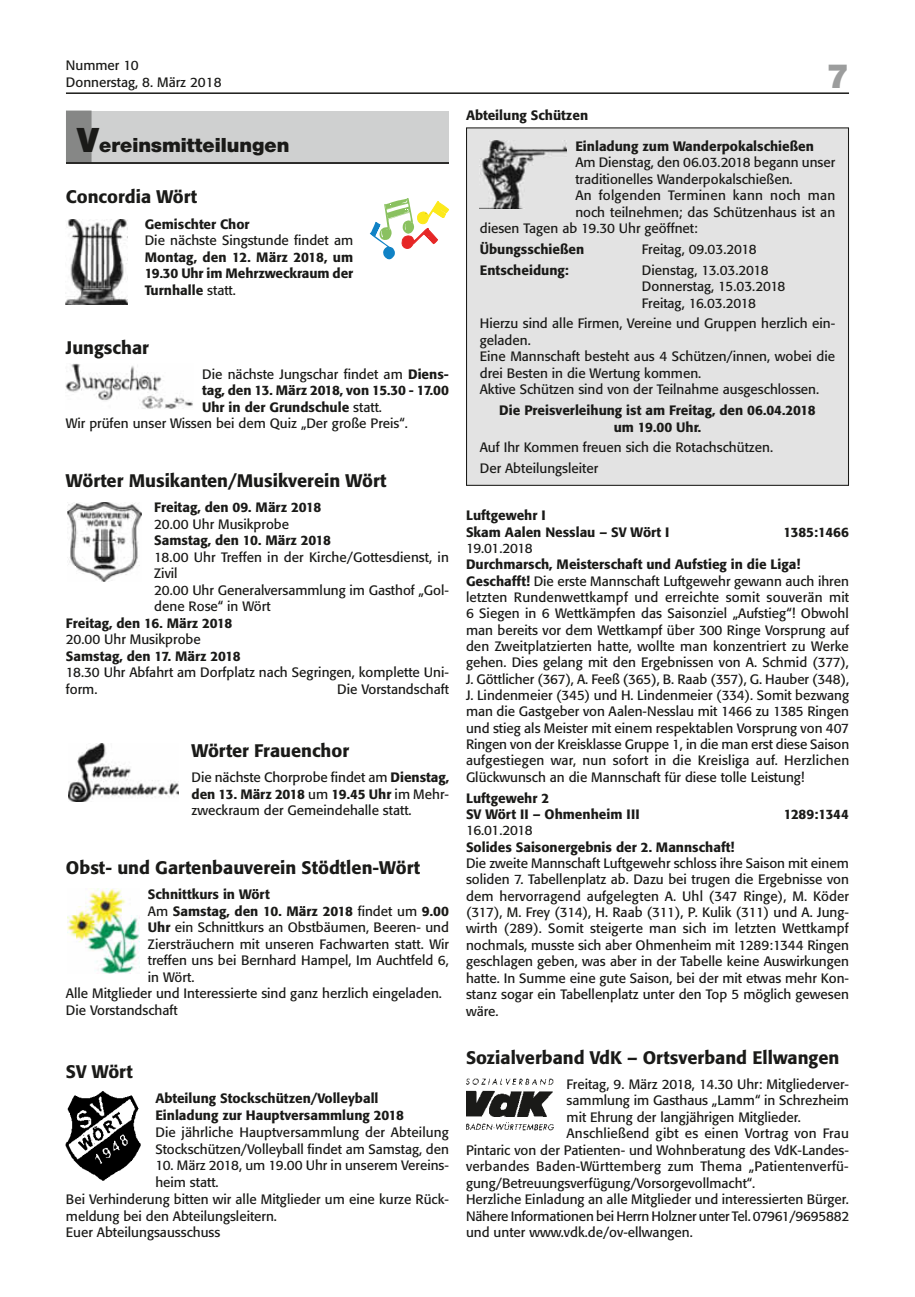
<style>
.page{position:relative;width:915px;height:1297px;background:#fff}
.page>*{position:absolute;margin:0;border:0;box-sizing:border-box;transform-origin:0 0}
.t1{font:900 36px "Nimbus Sans Novus T";color:#9c9d9d}
.t2{font:900 21px "Nimbus Sans Novus T";color:#1a1a18}
.t3{font:500 18px "Formata";color:#1a1a18}
.t4{font:13.5px/16.4px "Formata";color:#1a1a18}
.t5{font:500 13.5px/16.5px "Formata";color:#1a1a18}
.t6{font:13.5px "Formata";letter-spacing:.02em;color:#1a1a18}
.t7{font:500 13.5px "Formata";letter-spacing:-.02em;color:#1a1a18}
.s1{font-size:36.15px}
.s2{font-weight:400}
.s3{font-weight:500}
</style>
<div class="page">
<hr style="left:66px;top:92px;width:782px;height:2px;background:#1a1a18">
<div style="left:66px;top:111px;width:383px;height:51px;background:#cfd0d0"></div>
<div style="left:66px;top:111px;width:25px;height:52px;background:#868786"></div>
<hr style="left:66px;top:162px;width:383px;height:2px;background:#1a1a18">
<img style="left:66px;top:219px;width:62px;height:86px">
<svg style="left:369px;top:198px;width:79px;height:62px"></svg>
<img style="left:66px;top:364px;width:127px;height:45px">
<img style="left:67px;top:503px;width:74px;height:78px">
<img style="left:68px;top:744px;width:110px;height:57px">
<img style="left:67px;top:888px;width:72px;height:85px">
<img style="left:66px;top:1091px;width:75px;height:90px">
<div style="left:466px;top:128px;width:382px;height:357px;background:#e3e3e3"></div>
<img style="left:479px;top:140px;width:87px;height:68px">
<div style="left:466px;top:127px;width:382px;height:359px;border:1px solid #1a1a18"></div>
<img style="left:466px;top:1079px;width:88px;height:52px">
<p class="t4" style="left:66px;top:57px;width:157px">Nummer 10<br>Donnerstag, 8. März 2018</p>
<h2 class="t2" style="left:77px;top:133px;width:214px"><span class="s1">V</span>ereinsmitteilungen</h2>
<h3 class="t3" style="left:66px;top:185px;width:133px">Concordia Wört</h3>
<p class="t5" style="left:145px;top:216px;width:106px">Gemischter Chor</p>
<p class="t4" style="left:145px;top:232px;width:210px">Die nächste Singstunde findet am</p>
<p class="t5" style="left:145px;top:249px;width:210px;text-align:justify">Montag, den 12. März 2018, um 19.30 Uhr im Mehrzweckraum der Turnhalle <span class="s2">statt.</span></p>
<h3 class="t3" style="left:66px;top:336px;width:84px">Jungschar</h3>
<p class="t4" style="left:202px;top:366px;width:248px">Die nächste Jungschar findet am <span class="s3">Diens-</span></p>
<p class="t5" style="left:202px;top:382px;width:248px">tag, den 13. März 2018, von 15.30 - 17.00</p>
<p class="t5" style="left:202px;top:399px;width:181px">Uhr in der Grundschule <span class="s2">statt.</span></p>
<p class="t4" style="left:66px;top:415px;width:343px">Wir prüfen unser Wissen bei dem Quiz „Der große Preis“.</p>
<h3 class="t3" style="left:66px;top:470px;width:322px">Wörter Musikanten/Musikverein Wört</h3>
<p class="t5" style="left:154px;top:499px;width:168px">Freitag, den 09. März 2018</p>
<p class="t4" style="left:154px;top:516px;width:136px">20.00 Uhr Musikprobe</p>
<p class="t5" style="left:154px;top:532px;width:178px">Samstag, den 10. März 2018</p>
<p class="t4" style="left:154px;top:549px;width:296px">18.00 Uhr Treffen in der Kirche/Gottesdienst, in<br>Zivil<br>20.00 Uhr Generalversammlung im Gasthof „Gol&shy;dene Rose“ in Wört</p>
<p class="t5" style="left:66px;top:615px;width:168px">Freitag, den 16. März 2018</p>
<p class="t4" style="left:66px;top:631px;width:136px">20.00 Uhr Musikprobe</p>
<p class="t5" style="left:66px;top:648px;width:176px">Samstag, den 17. März 2018</p>
<p class="t4" style="left:66px;top:664px;width:384px">18.30 Uhr Abfahrt am Dorfplatz nach Segringen, komplette Uni&shy;form.</p>
<p class="t4" style="left:337px;top:681px;width:113px">Die Vorstandschaft</p>
<h3 class="t3" style="left:191px;top:740px;width:159px">Wörter Frauenchor</h3>
<p class="t4" style="left:191px;top:769px;width:259px;text-align:justify">Die nächste Chorprobe findet am <span class="s3">Dienstag, den 13. März 2018</span> um <span class="s3">19.45 Uhr</span> im Mehr&shy;zweckraum der Gemeindehalle statt.</p>
<h3 class="t3" style="left:66px;top:857px;width:355px">Obst- und Gartenbauverein Stödtlen-Wört</h3>
<p class="t5" style="left:148px;top:886px;width:123px">Schnittkurs in Wört</p>
<p class="t5" style="left:148px;top:902px;width:302px"><span class="s2">Am</span> Samstag, den 10. März 2018 <span class="s2">findet um</span> 9.00</p>
<p class="t4" style="left:148px;top:919px;width:302px"><span class="s3">Uhr</span> ein Schnittkurs an Obstbäumen, Beeren- und</p>
<p class="t4" style="left:148px;top:935px;width:302px">Ziersträuchern mit unseren Fachwarten statt. Wir</p>
<p class="t4" style="left:148px;top:952px;width:302px">treffen uns bei Bernhard Hampel, Im Auchtfeld 6,</p>
<p class="t4" style="left:148px;top:968px;width:48px">in Wört.</p>
<p class="t4" style="left:66px;top:985px;width:377px">Alle Mitglieder und Interessierte sind ganz herzlich eingeladen.</p>
<p class="t4" style="left:66px;top:1001px;width:113px">Die Vorstandschaft</p>
<h3 class="t3" style="left:66px;top:1060px;width:68px">SV Wört</h3>
<p class="t5" style="left:155px;top:1090px;width:250px">Abteilung Stockschützen/Volleyball<br>Einladung zur Hauptversammlung 2018</p>
<p class="t4" style="left:155px;top:1124px;width:295px;line-height:16.8px">Die jährliche Hauptversammlung der Abteilung<br>Stockschützen/Volleyball findet am Samstag, den</p>
<p class="t4" style="left:155px;top:1157px;width:295px">10. März 2018, um 19.00 Uhr in unserem Vereins-</p>
<p class="t4" style="left:155px;top:1174px;width:65px">heim statt.</p>
<p class="t4" style="left:66px;top:1191px;width:384px">Bei Verhinderung bitten wir alle Mitglieder um eine kurze Rück-</p>
<p class="t4" style="left:66px;top:1208px;width:212px">meldung bei den Abteilungsleitern.</p>
<p class="t4" style="left:66px;top:1224px;width:156px">Euer Abteilungsausschuss</p>
<h1 class="t1" style="left:826px;top:55px;width:24px">7</h1>
<p class="t5" style="left:466px;top:107px;width:124px">Abteilung Schützen</p>
<p class="t5" style="left:575px;top:138px;width:240px">Einladung zum Wanderpokalschießen</p>
<p class="t4" style="left:575px;top:154px;width:261px">Am Dienstag, den 06.03.2018 begann unser</p>
<p class="t4" style="left:575px;top:171px;width:219px">traditionelles Wanderpokalschießen.</p>
<p class="t6" style="left:575px;top:187px;width:261px">An folgenden Terminen kann noch man</p>
<p class="t4" style="left:575px;top:204px;width:261px">noch teilnehmen; das Schützenhaus ist an</p>
<p class="t4" style="left:479px;top:220px;width:219px">diesen Tagen ab 19.30 Uhr geöffnet:</p>
<p class="t5" style="left:479px;top:241px;width:106px">Übungsschießen</p>
<p class="t4" style="left:641px;top:241px;width:116px">Freitag, 09.03.2018</p>
<p class="t5" style="left:479px;top:262px;width:90px">Entscheidung:</p>
<p class="t4" style="left:641px;top:262px;width:145px">Dienstag, 13.03.2018<br>Donnerstag, 15.03.2018<br>Freitag, 16.03.2018</p>
<p class="t4" style="left:479px;top:315px;width:357px">Hierzu sind alle Firmen, Vereine und Gruppen herzlich ein&shy;geladen.<br>Eine Mannschaft besteht aus 4 Schützen/innen, wobei die drei Besten in die Wertung kommen.<br>Aktive Schützen sind von der Teilnahme ausgeschlossen.</p>
<p class="t5" style="left:499px;top:402px;width:318px;text-align:center">Die Preisverleihung ist am Freitag, den 06.04.2018 um 19.00 Uhr.</p>
<p class="t4" style="left:479px;top:437px;width:295px;line-height:20.7px">Auf Ihr Kommen freuen sich die Rotachschützen.<br>Der Abteilungsleiter</p>
<p class="t5" style="left:466px;top:507px;width:205px">Luftgewehr I<br>Skam Aalen Nesslau – SV Wört I</p>
<p class="t5" style="left:783px;top:523px;width:67px">1385:1466</p>
<p class="t4" style="left:466px;top:540px;width:68px">19.01.2018</p>
<p class="t4" style="left:466px;top:556px;width:384px"><span class="s3">Durchmarsch, Meisterschaft und Aufstieg in die Liga!<br>Geschafft!</span> Die erste Mannschaft Luftgewehr gewann auch ihren letzten Rundenwettkampf und erreichte somit souverän mit 6 Siegen in 6 Wettkämpfen das Saisonziel „Aufstieg“! Obwohl man bereits vor dem Wettkampf über 300 Ringe Vorsprung auf den Zweitplatzierten hatte, wollte man konzentriert zu Werke gehen. Dies gelang mit den Ergebnissen von A. Schmid (377), J. Göttlicher (367), A. Feeß (365), B. Raab (357), G. Hauber (348), J. Lindenmeier (345) und H. Lindenmeier (334). Somit bezwang man die Gastgeber von Aalen-Nesslau mit 1466 zu 1385 Ringen und stieg als Meister mit einem respektablen Vorsprung von 407<br>Ringen von der Kreisklasse Gruppe 1, in die man erst diese Saison aufgestiegen war, nun sofort in die Kreisliga auf. Herzlichen Glückwunsch an die Mannschaft für diese tolle Leistung!</p>
<p class="t5" style="left:466px;top:790px;width:175px">Luftgewehr 2<br>SV Wört II – Ohmenheim III</p>
<p class="t7" style="left:783px;top:806px;width:67px">1289:1344</p>
<p class="t4" style="left:466px;top:822px;width:68px">16.01.2018</p>
<p class="t5" style="left:466px;top:839px;width:270px">Solides Saisonergebnis der 2. Mannschaft!</p>
<p class="t4" style="left:466px;top:855px;width:384px;text-align:justify">Die zweite Mannschaft Luftgewehr schloss ihre Saison mit einem soliden 7. Tabellenplatz ab. Dazu bei trugen die Ergebnisse von dem hervorragend aufgelegten A. Uhl (347 Ringe), M. Köder (317), M. Frey (314), H. Raab (311), P. Kulik (311) und A. Jung&shy;wirth (289). Somit steigerte man sich im letzten Wettkampf nochmals, musste sich aber Ohmenheim mit 1289:1344 Ringen geschlagen geben, was aber in der Tabelle keine Auswirkungen hatte. In Summe eine gute Saison, bei der mit etwas mehr Kon&shy;stanz sogar ein Tabellenplatz unter den Top 5 möglich gewesen wäre.</p>
<h3 class="t3" style="left:466px;top:1046px;width:375px">Sozialverband VdK – Ortsverband Ellwangen</h3>
<p class="t4" style="left:566px;top:1076px;width:284px">Freitag, 9. März 2018, 14.30 Uhr: Mitgliederver-</p>
<p class="t4" style="left:566px;top:1092px;width:284px">sammlung im Gasthaus „Lamm“ in Schrezheim</p>
<p class="t4" style="left:566px;top:1109px;width:236px">mit Ehrung der langjährigen Mitglieder.</p>
<p class="t4" style="left:566px;top:1125px;width:284px">Anschließend gibt es einen Vortrag von Frau</p>
<p class="t4" style="left:466px;top:1142px;width:384px">Pintaric von der Patienten- und Wohnberatung des VdK-Landes-</p>
<p class="t4" style="left:466px;top:1158px;width:384px">verbandes Baden-Württemberg zum Thema „Patientenverfü-</p>
<p class="t4" style="left:466px;top:1175px;width:291px">gung/Betreuungsverfügung/Vorsorgevollmacht“.</p>
<p class="t4" style="left:466px;top:1191px;width:384px">Herzliche Einladung an alle Mitglieder und interessierten Bürger.</p>
<p class="t4" style="left:466px;top:1208px;width:384px">Nähere Informationen bei Herrn Holzner unter Tel. 07961/9695882</p>
<p class="t4" style="left:466px;top:1224px;width:228px">und unter www.vdk.de/ov-ellwangen.</p>
</div>
